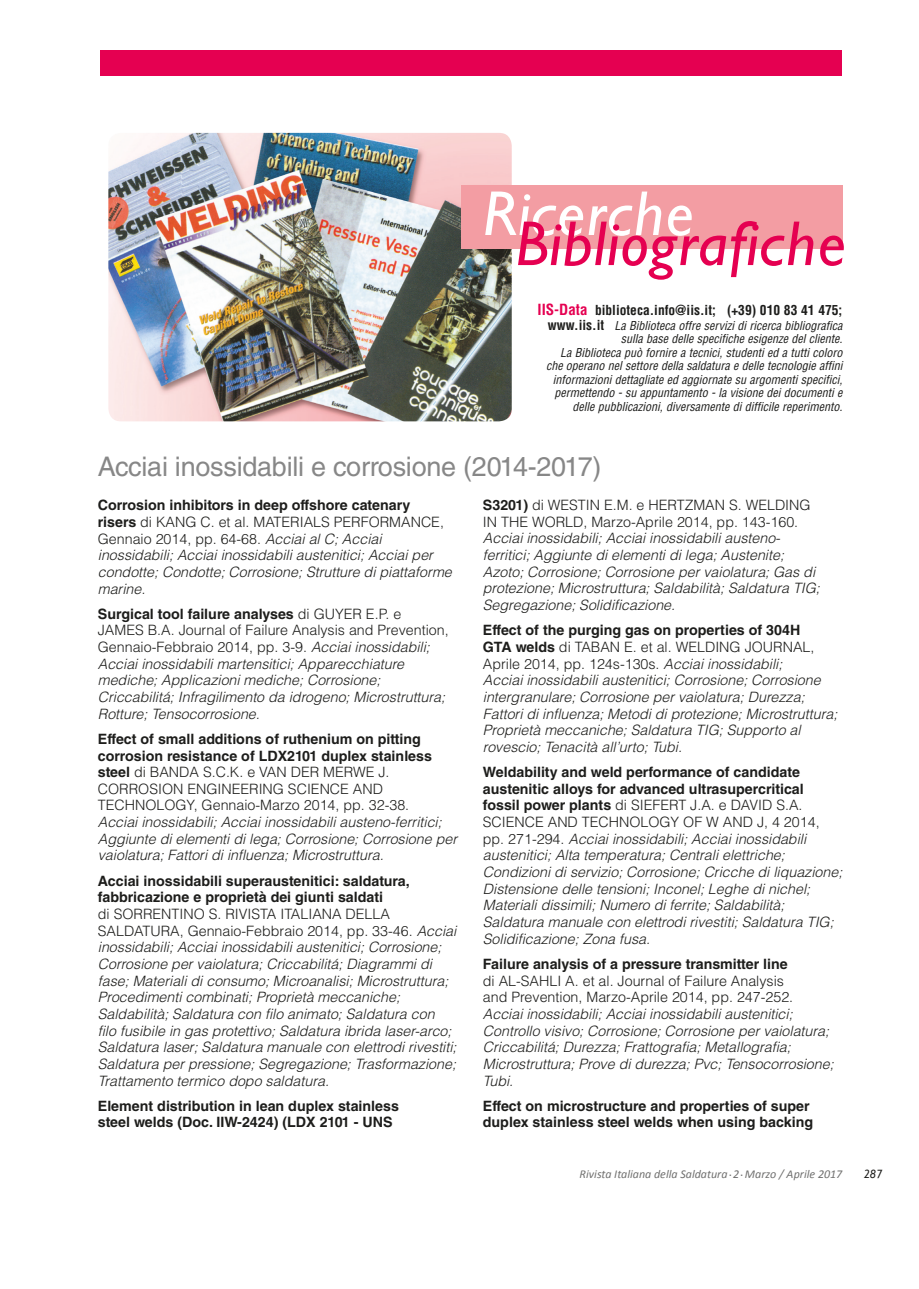
<style>
.page{position:relative;width:919px;height:1289px;background:#fff}
.page>*{position:absolute;margin:0;border:0;box-sizing:border-box;transform-origin:0 0}
.TITOLO_SCIENZA_E_TEC{font:27px "Helvetica LT Std";letter-spacing:-.01em;color:#878787}
.t1{font:italic 300 14.25px/16.6px "Helvetica LT Std";color:#1d1d1b}
.t2{font:700 14.25px/16.6px "Helvetica LT Std";color:#1d1d1b}
.Rubrica-Qualifica_fi{font:700 condensed 13.5px "Helvetica LT Std";color:#1d1d1b}
.Rubrica-Qualifica_fi-2{font:italic condensed 12px/13.5px "Helvetica LT Std";color:#1d1d1b;text-align:right}
.t3{font:italic 12px "Calibri";color:#70706f}
.t4{font:italic 12px "Gill Sans";color:#1d1d1b}
.t5{font:4.5px "Agency FB";color:#70706f}
.s1{font-size:15px;color:#e50051}
.s2{font-weight:700;font-style:normal;font-size:13.5px}
.s3{font-weight:700;font-style:normal}
.s4{font-style:normal}
.s5{font-family:"Calibri";font-style:italic;font-size:12px}
</style>
<div class="page">
<img style="left:109px;top:133px;width:402px;height:288px">
<div style="left:98px;top:122px;width:424px;height:310px;border:10px solid #fff;border-radius:18px"></div>
<div style="left:101px;top:50px;width:741px;height:26px;background:#e50051"></div>
<div style="left:461px;top:185px;width:381px;height:63px;background:#f39da3"></div>
<svg style="left:485px;top:191px;width:328px;height:89px"></svg>
<svg style="left:820px;top:235px;width:23px;height:31px"></svg>
<p class="Rubrica-Qualifica_fi" style="left:537px;top:301px;width:306px"><span class="s1">IIS-Data</span> biblioteca.info@iis.it; (+39) 010 83 41 475;</p>
<p class="Rubrica-Qualifica_fi-2" style="left:547px;top:319px;width:296px"><span class="s2">www.iis.it</span> La Biblioteca offre servizi di ricerca bibliografica sulla base delle specifiche esigenze del cliente.</p>
<p class="Rubrica-Qualifica_fi-2" style="left:546px;top:346px;width:298px">La Biblioteca può fornire a tecnici, studenti ed a tutti coloro che operano nel settore della saldatura e delle tecnologie affini informazioni dettagliate ed aggiornate su argomenti specifici, permettendo - su appuntamento - la visione dei documenti e delle pubblicazioni, diversamente di difficile reperimento.</p>
<p class="TITOLO_SCIENZA_E_TEC" style="left:98px;top:450px;width:505px">Acciai inossidabili e corrosione (2014-2017)</p>
<p class="t1" style="left:98px;top:497px;width:355px"><span class="s3">Corrosion inhibitors in deep offshore catenary risers</span> <span class="s4">di KANG C. et al. MATERIALS PERFORMANCE, Gennaio 2014, pp. 64-68.</span> Acciai al C; Acciai inossidabili; Acciai inossidabili austenitici; Acciai per condotte; Condotte; Corrosione; Strutture di piattaforme marine.</p>
<p class="t1" style="left:98px;top:605px;width:352px"><span class="s3">Surgical tool failure analyses</span> <span class="s4">di GUYER E.P. e JAMES B.A. Journal of Failure Analysis and Prevention, Gennaio-Febbraio 2014, pp. 3-9.</span> Acciai inossidabili; Acciai inossidabili martensitici; Apparecchiature mediche; Applicazioni mediche; Corrosione; Criccabilitá; Infragilimento da idrogeno; Microstruttura; Rotture; Tensocorrosione.</p>
<p class="t1" style="left:98px;top:730px;width:361px"><span class="s3">Effect of small additions of ruthenium on pitting corrosion resistance of LDX2101 duplex stainless steel</span> <span class="s4">di BANDA S.C.K. e VAN DER MERWE J.<br>CORROSION ENGINEERING SCIENCE AND TECHNOLOGY, Gennaio-Marzo 2014, pp. 32-38.<br></span>Acciai inossidabili; Acciai inossidabili austeno-ferritici; Aggiunte di elementi di lega; Corrosione; Corrosione per vaiolatura; Fattori di influenza; Microstruttura.</p>
<p class="t1" style="left:98px;top:872px;width:360px"><span class="s3">Acciai inossidabili superaustenitici: saldatura, fabbricazione e proprietà dei giunti saldati<br></span><span class="s4">di SORRENTINO S. RIVISTA ITALIANA DELLA SALDATURA, Gennaio-Febbraio 2014, pp. 33-46.</span> Acciai inossidabili; Acciai inossidabili austenitici; Corrosione; Corrosione per vaiolatura; Criccabilitá; Diagrammi di fase; Materiali di consumo; Microanalisi; Microstruttura; Procedimenti combinati; Proprietà meccaniche; Saldabilità; Saldatura con filo animato; Saldatura con<br>filo fusibile in gas protettivo; Saldatura ibrida laser-arco; Saldatura laser; Saldatura manuale con elettrodi rivestiti; Saldatura per pressione; Segregazione; Trasformazione; Trattamento termico dopo saldatura.</p>
<p class="t2" style="left:98px;top:1097px;width:303px">Element distribution in lean duplex stainless steel welds (Doc. IIW-2424) (LDX 2101 - UNS</p>
<p class="t1" style="left:483px;top:496px;width:338px"><span class="s3">S3201)</span> <span class="s4">di WESTIN E.M. e HERTZMAN S. WELDING IN THE WORLD, Marzo-Aprile 2014, pp. 143-160.<br></span>Acciai inossidabili; Acciai inossidabili austeno&shy;ferritici; Aggiunte di elementi di lega; Austenite; Azoto; Corrosione; Corrosione per vaiolatura; Gas di protezione; Microstruttura; Saldabilità; Saldatura TIG; Segregazione; Solidificazione.</p>
<p class="t1" style="left:483px;top:622px;width:356px"><span class="s3">Effect of the purging gas on properties of 304H<br>GTA welds</span> <span class="s4">di TABAN E. et al. WELDING JOURNAL, Aprile 2014, pp. 124s-130s.</span> Acciai inossidabili;<br>Acciai inossidabili austenitici; Corrosione; Corrosione intergranulare; Corrosione per vaiolatura; Durezza; Fattori di influenza; Metodi di protezione; Microstruttura; Proprietà meccaniche; Saldatura TIG; Supporto al rovescio; Tenacità all’urto; Tubi.</p>
<p class="t1" style="left:483px;top:763px;width:361px"><span class="s3">Weldability and weld performance of candidate austenitic alloys for advanced ultrasupercritical fossil power plants</span> <span class="s4">di SIEFERT J.A. e DAVID S.A.<br>SCIENCE AND TECHNOLOGY OF W AND J, 4 2014, pp. 271-294.</span> Acciai inossidabili; Acciai inossidabili austenitici; Alta temperatura; Centrali elettriche; Condizioni di servizio; Corrosione; Cricche di liquazione; Distensione delle tensioni; Inconel; Leghe di nichel; Materiali dissimili; Numero di ferrite; Saldabilità; Saldatura manuale con elettrodi rivestiti; Saldatura TIG; Solidificazione; Zona fusa.</p>
<p class="t1" style="left:483px;top:955px;width:352px"><span class="s3">Failure analysis of a pressure transmitter line<br></span><span class="s4">di AL-SAHLI A. et al. Journal of Failure Analysis<br>and Prevention, Marzo-Aprile 2014, pp. 247-252.<br></span>Acciai inossidabili; Acciai inossidabili austenitici; Controllo visivo; Corrosione; Corrosione per vaiolatura; Criccabilitá; Durezza; Frattografia; Metallografia; Microstruttura; Prove di durezza; Pvc; Tensocorrosione; Tubi.</p>
<p class="t2" style="left:483px;top:1097px;width:332px">Effect on microstructure and properties of super duplex stainless steel welds when using backing</p>
<p class="t3" style="left:579px;top:1166px;width:149px">Rivista Italiana della Saldatura</p>
<p class="t5" style="left:729px;top:1172px;width:15px">•<span class="s5">2</span>•</p>
<p class="t3" style="left:744px;top:1166px;width:99px">Marzo / Aprile 2017</p>
<p class="t4" style="left:863px;top:1167px;width:20px">287</p>
</div>
